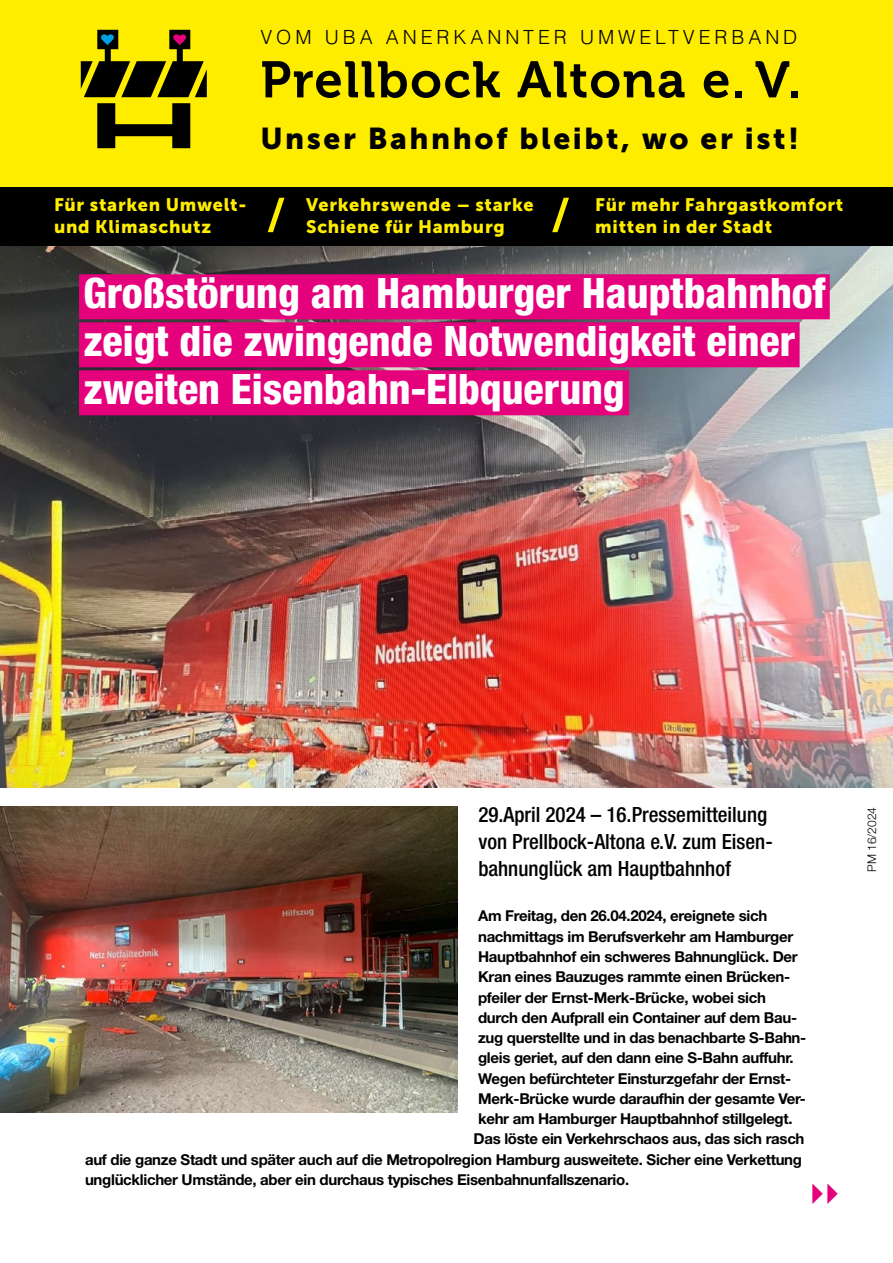
<style>
.page{position:relative;width:893px;height:1263px;background:#fff}
.page>*{position:absolute;margin:0;border:0;box-sizing:border-box;transform-origin:0 0}
.t1{font:51px "Museo 700";letter-spacing:.03em;color:#000}
.t2{font:800 condensed 42px/48px "Helvetica Neue LT Std";color:#fff}
.t3{font:30px "Museo Sans 900";letter-spacing:.085em;color:#000}
.t4{font:500 condensed 21px/27px "Helvetica Neue LT Std";color:#000}
.t5{font:300 19.5px "Helvetica LT Std";letter-spacing:.2em;color:#000}
.t6{font:18px/21.6px "Museo Sans 900";letter-spacing:.04em;color:#ffed00}
.t7{font:700 15px "Helvetica Neue LT Std";letter-spacing:-.02em;color:#000}
.t8{font:300 12px "Helvetica Neue LT Std";color:#000}
</style>
<div class="page">
<div style="left:0;top:186px;width:893px;height:61px;background:#000"></div>
<div style="left:0;top:0;width:893px;height:186px;background:#ffed00"></div>
<svg style="left:81px;top:30px;width:126px;height:118px"></svg>
<svg style="left:267px;top:198px;width:18px;height:34px"></svg>
<svg style="left:552px;top:198px;width:17px;height:34px"></svg>
<img style="left:0;top:247px;width:893px;height:541px">
<div style="left:79px;top:274px;width:751px;height:45px;background:#e5007c"></div>
<div style="left:79px;top:322px;width:721px;height:45px;background:#e5007c"></div>
<div style="left:79px;top:370px;width:550px;height:45px;background:#e5007c"></div>
<img style="left:0;top:807px;width:457px;height:306px">
<h3 class="t5" style="left:260px;top:25px;width:538px">VOM UBA ANERKANNTER UMWELTVERBAND</h3>
<h1 class="t1" style="left:260px;top:51px;width:542px">Prellbock Altona e. V.</h1>
<h3 class="t3" style="left:260px;top:121px;width:540px">Unser Bahnhof bleibt, wo er ist!</h3>
<p class="t6" style="left:54px;top:194px;width:194px">Für starken Umwelt&shy;und Klimaschutz</p>
<p class="t6" style="left:306px;top:194px;width:229px">Verkehrswende – starke<br>Schiene für Hamburg</p>
<p class="t6" style="left:595px;top:194px;width:250px">Für mehr Fahrgastkomfort mitten in der Stadt</p>
<h2 class="t2" style="left:83px;top:269px;width:744px">Großstörung am Hamburger Hauptbahnhof zeigt die zwingende Notwendigkeit einer zweiten Eisenbahn-Elbquerung</h2>
<h3 class="t4" style="left:478px;top:801px;width:296px">29.April 2024 – 16.Pressemitteilung von Prellbock-Altona e.V. zum Eisen&shy;bahnunglück am Hauptbahnhof</h3>
<p class="t7" style="left:478px;top:907px;width:291px">Am Freitag, den 26.04.2024, ereignete sich</p>
<p class="t7" style="left:478px;top:927px;width:317px">nachmittags im Berufsverkehr am Hamburger</p>
<p class="t7" style="left:478px;top:947px;width:321px">Hauptbahnhof ein schweres Bahnunglück. Der</p>
<p class="t7" style="left:478px;top:968px;width:314px">Kran eines Bauzuges rammte einen Brücken-</p>
<p class="t7" style="left:478px;top:988px;width:289px">pfeiler der Ernst-Merk-Brücke, wobei sich</p>
<p class="t7" style="left:478px;top:1008px;width:320px">durch den Aufprall ein Container auf dem Bau-</p>
<p class="t7" style="left:478px;top:1028px;width:330px">zug querstellte und in das benachbarte S-Bahn-</p>
<p class="t7" style="left:478px;top:1049px;width:317px">gleis geriet, auf den dann eine S-Bahn auffuhr.</p>
<p class="t7" style="left:478px;top:1069px;width:315px">Wegen befürchteter Einsturzgefahr der Ernst-</p>
<p class="t7" style="left:478px;top:1089px;width:329px">Merk-Brücke wurde daraufhin der gesamte Ver-</p>
<p class="t7" style="left:478px;top:1109px;width:316px">kehr am Hamburger Hauptbahnhof stillgelegt.</p>
<p class="t7" style="left:474px;top:1130px;width:332px">Das löste ein Verkehrschaos aus, das sich rasch</p>
<p class="t7" style="left:85px;top:1150px;width:718px">auf die ganze Stadt und später auch auf die Metropolregion Hamburg ausweitete. Sicher eine Verkettung</p>
<p class="t7" style="left:85px;top:1170px;width:546px">unglücklicher Umstände, aber ein durchaus typisches Eisenbahnunfallszenario.</p>
<p class="t8" style="left:864px;top:872px;width:66px;rotate:-90deg">PM 16/2024</p>
</div>
